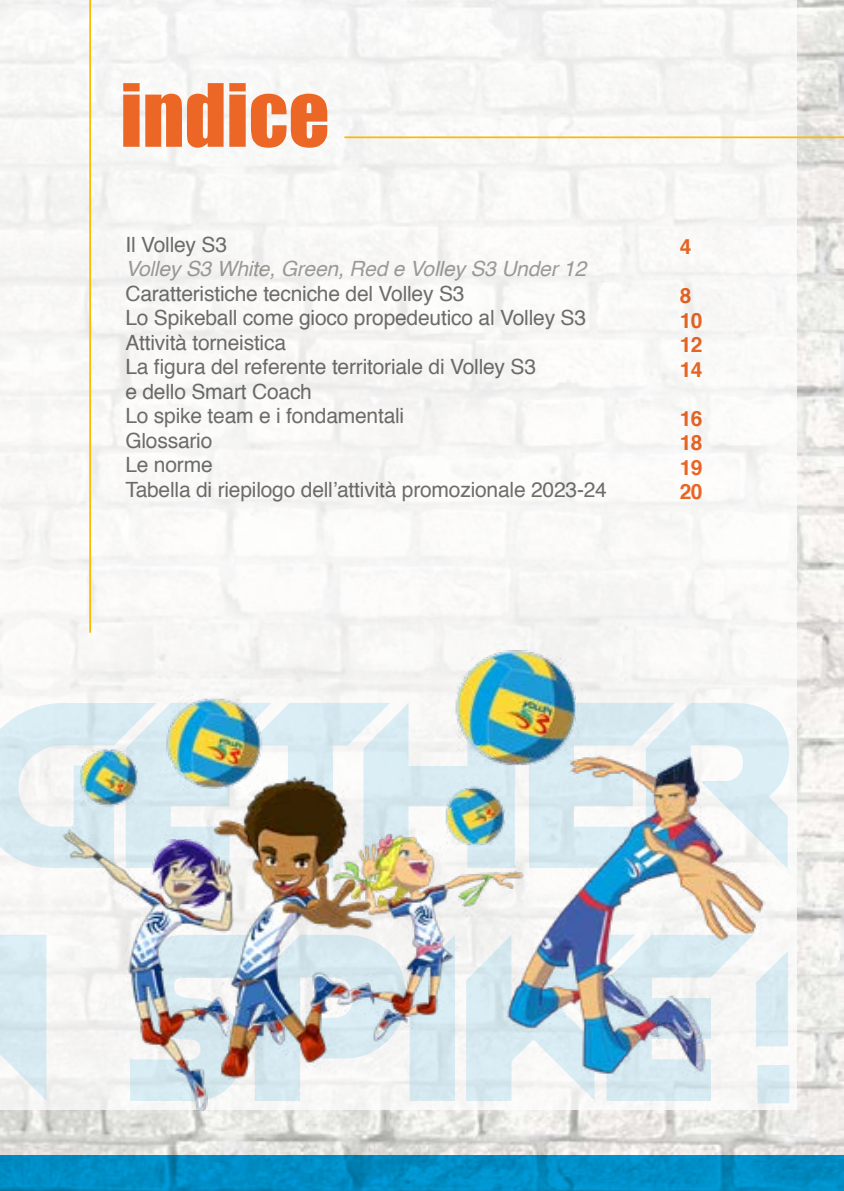
<style>
.page{position:relative;width:844px;height:1191px;background:#fff}
.page>*{position:absolute;margin:0;border:0;box-sizing:border-box;transform-origin:0 0}
.t1{font:233.1px "Slant";color:#009dde}
.t2{font:80.5px "Impact";color:#ec6725}
.t3{font:21px/24.5px "Helvetica";letter-spacing:-.01em;color:#6f6f6b}
.t4{font:italic 21px "Helvetica";letter-spacing:-.01em;color:#9f9f9b}
.t5{font:700 21px/24.5px "Helvetica";letter-spacing:-.01em;color:#ec6725}
</style>
<div class="page">
<img style="left:796px;top:0;width:47px;height:891px">
<img style="left:0;top:891px;width:843px;height:263px">
<div style="left:0;top:0;width:796px;height:1110px;background:#f8f8f7"></div>
<svg style="left:0;top:1154px;width:843px;height:37px;background:#068fc5"></svg>
<hr style="left:344px;top:136px;width:499px;height:2px;background:#fbba00">
<svg style="left:0;top:935px;width:46px;height:166px;background:#dbebf1"></svg>
<svg style="left:0;top:704px;width:54px;height:164px"></svg>
<hr style="left:89px;top:0;width:2px;height:632px;background:#fbba00">
<img style="left:516px;top:584px;width:303px;height:513px">
<img style="left:54px;top:624px;width:479px;height:486px">
<img style="left:430px;top:614px;width:160px;height:153px">
<h2 class="t2" style="left:120px;top:53px;width:211px">indice</h2>
<p class="t3" style="left:125px;top:233px;width:103px">Il Volley S3</p>
<p class="t4" style="left:125px;top:252px;width:462px">Volley S3 White, Green, Red e Volley S3 Under 12</p>
<p class="t3" style="left:125px;top:282px;width:483px">Caratteristiche tecniche del Volley S3<br>Lo Spikeball come gioco propedeutico al Volley S3<br>Attività torneistica<br>La figura del referente territoriale di Volley S3<br>e dello Smart Coach<br>Lo spike team e i fondamentali<br>Glossario<br>Le norme<br>Tabella di riepilogo dell’attività promozionale 2023-24</p>
<p class="t5" style="left:679px;top:235px;width:13px">4</p>
<p class="t5" style="left:679px;top:284px;width:25px">8<br>10<br>12<br>14</p>
<p class="t5" style="left:679px;top:406px;width:25px;text-align:justify">16<br>18<br>19<br>20</p>
<h1 class="t1" style="left:734px;top:914px;width:73px">!</h1>
</div>
